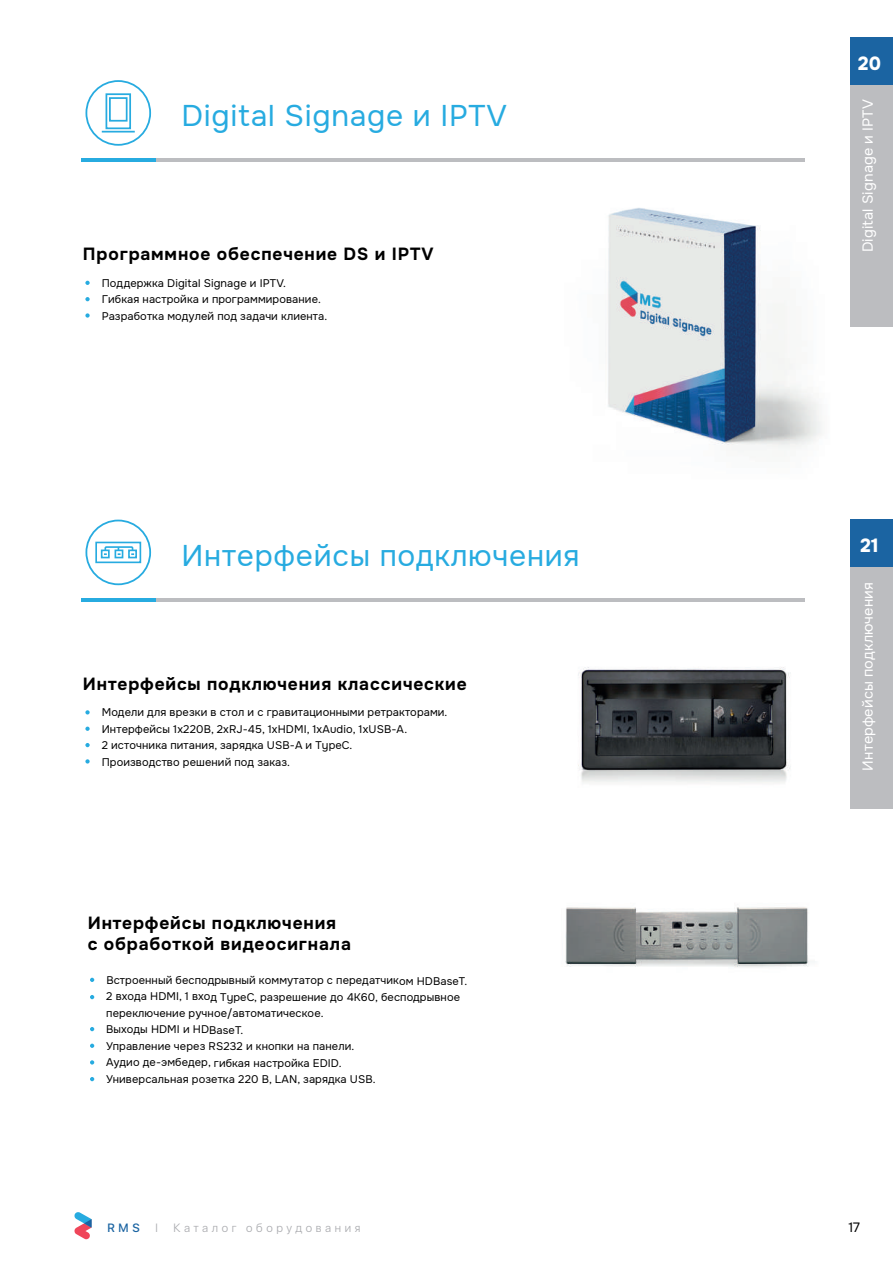
<style>
.page{position:relative;width:893px;height:1263px;background:#fff}
.page>*{position:absolute;margin:0;border:0;box-sizing:border-box;transform-origin:0 0}
.t1{font:30px "Onest";letter-spacing:.025em;color:#27abe0}
.t2{font:800 18.75px "Onest";color:#fff}
.t3{font:700 17.25px/21px "Onest";letter-spacing:.05em;color:#000}
.t4{font:14.55px "Onest";letter-spacing:.01em;color:#fff}
.t5{font:13.5px "Onest";color:#000}
.t6{font:300 12px "SF Pro Display";letter-spacing:.3em;color:#a8a9ad}
.t7{font:500 12px "SF Pro Display";color:#1b64a2}
.t8{font:11.1px/16.5px "Onest";letter-spacing:.005em;color:#000}
</style>
<div class="page">
<img style="left:565px;top:907px;width:245px;height:60px">
<img style="left:564px;top:158px;width:298px;height:291px">
<div style="left:850px;top:84px;width:43px;height:242px;background:#bcbdc0"></div>
<div style="left:850px;top:38px;width:43px;height:47px;background:#1b64a2"></div>
<div style="left:850px;top:566px;width:43px;height:242px;background:#bcbdc0"></div>
<div style="left:850px;top:520px;width:43px;height:47px;background:#1b64a2"></div>
<svg style="left:85px;top:281px;width:5px;height:4px"></svg>
<svg style="left:85px;top:297px;width:5px;height:4px"></svg>
<svg style="left:85px;top:313px;width:5px;height:5px"></svg>
<svg style="left:85px;top:710px;width:5px;height:4px"></svg>
<svg style="left:85px;top:727px;width:5px;height:4px"></svg>
<svg style="left:85px;top:743px;width:5px;height:4px"></svg>
<svg style="left:85px;top:759px;width:5px;height:4px"></svg>
<svg style="left:90px;top:978px;width:4px;height:4px"></svg>
<svg style="left:90px;top:995px;width:4px;height:4px"></svg>
<svg style="left:90px;top:1027px;width:4px;height:4px"></svg>
<svg style="left:90px;top:1044px;width:4px;height:4px"></svg>
<svg style="left:90px;top:1060px;width:4px;height:4px"></svg>
<svg style="left:90px;top:1077px;width:4px;height:4px"></svg>
<hr style="left:154px;top:598px;width:651px;height:3px;background:#bcbdc0">
<hr style="left:81px;top:598px;width:74px;height:3px;background:#27abe0">
<img style="left:578px;top:667px;width:213px;height:116px">
<hr style="left:154px;top:159px;width:651px;height:3px;background:#bcbdc0">
<hr style="left:81px;top:159px;width:74px;height:3px;background:#27abe0">
<div style="left:85px;top:80px;width:66px;height:66px;border:2px solid #27abe0;border-radius:50%"></div>
<div style="left:109px;top:97px;width:19px;height:25px;border:2px solid #27abe0"></div>
<div style="left:106px;top:93px;width:25px;height:36px;border:2px solid #27abe0"></div>
<hr style="left:102px;top:131px;width:33px;height:2px;background:#27abe0">
<div style="left:85px;top:520px;width:66px;height:65px;border:2px solid #27abe0;border-radius:50%"></div>
<div style="left:115px;top:549px;width:8px;height:9px;border:2px solid #27abe0"></div>
<div style="left:101px;top:549px;width:9px;height:9px;border:2px solid #27abe0"></div>
<div style="left:128px;top:549px;width:9px;height:9px;border:2px solid #27abe0"></div>
<div style="left:95px;top:542px;width:46px;height:21px;border:2px solid #27abe0"></div>
<svg style="left:104px;top:546px;width:30px;height:9px"></svg>
<svg style="left:74px;top:1212px;width:17px;height:27px"></svg>
<h1 class="t1" style="left:182px;top:97px;width:327px">Digital Signage и IPTV</h1>
<h3 class="t3" style="left:83px;top:244px;width:352px">Программное обеспечение DS и IPTV</h3>
<p class="t8" style="left:102px;top:275px;width:227px">Поддержка Digital Signage и IPTV.<br>Гибкая настройка и программирование.<br>Разработка модулей под задачи клиента.</p>
<h1 class="t1" style="left:182px;top:536px;width:400px">Интерфейсы подключения</h1>
<h3 class="t3" style="left:83px;top:674px;width:385px">Интерфейсы подключения классические</h3>
<p class="t8" style="left:102px;top:704px;width:347px">Модели для врезки в стол и с гравитационными ретракторами.<br>Интерфейсы 1х220В, 2хRJ-45, 1xHDMI, 1xAudio, 1xUSB-A.<br>2 источника питания, зарядка USB-A и TypeC.<br>Производство решений под заказ.</p>
<h3 class="t3" style="left:88px;top:913px;width:265px">Интерфейсы подключения<br>с обработкой видеосигнала</h3>
<p class="t8" style="left:106px;top:972px;width:363px">Встроенный бесподрывный коммутатор с передатчиком HDBaseT.<br>2 входа HDMI, 1 вход TypeC, разрешение до 4К60, бесподрывное переключение ручное/автоматическое.<br>Выходы HDMI и HDBaseT.<br>Управление через RS232 и кнопки на панели.<br>Аудио де-эмбедер, гибкая настройка EDID.<br>Универсальная розетка 220 В, LAN, зарядка USB.</p>
<p class="t7" style="left:108px;top:1219px;width:33px">RMS</p>
<p class="t6" style="left:155px;top:1219px;width:4px">I</p>
<p class="t6" style="left:173px;top:1219px;width:188px">Каталог оборудования</p>
<h2 class="t2" style="left:858px;top:52px;width:24px">20</h2>
<h3 class="t4" style="left:858px;top:252px;width:155px;rotate:-90deg">Digital Signage и IPTV</h3>
<h2 class="t2" style="left:860px;top:534px;width:20px">21</h2>
<h3 class="t4" style="left:858px;top:770px;width:190px;rotate:-90deg">Интерфейсы подключения</h3>
<p class="t5" style="left:848px;top:1219px;width:13px">17</p>
</div>
